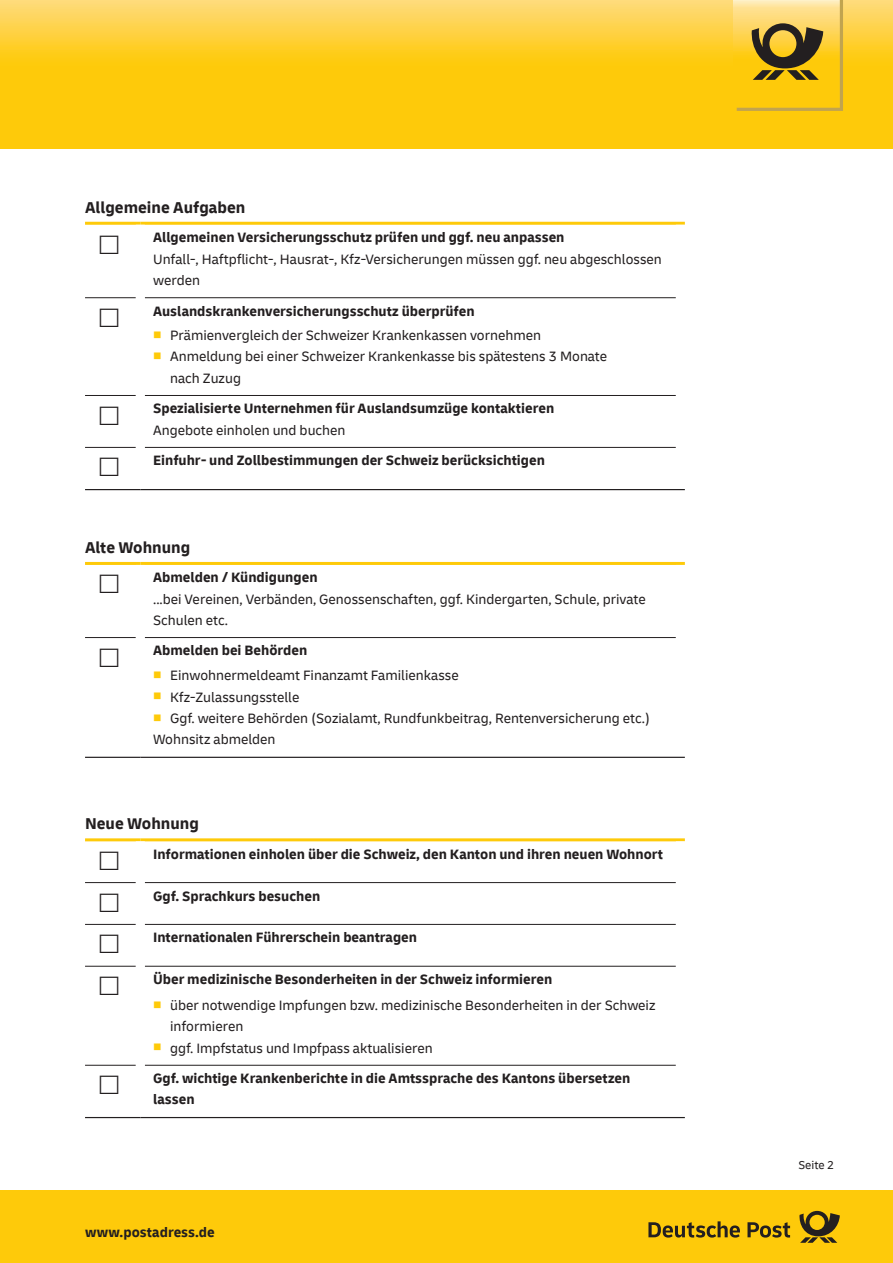
<style>
.page{position:relative;width:893px;height:1263px;background:#fff}
.page>*{position:absolute;margin:0;border:0;box-sizing:border-box;transform-origin:0 0}
.t1{font:700 16.5px "Delivery";color:#231f20}
.t2{font:700 14.25px/30.6px "Delivery";color:#231f20}
.t3{font:14.25px/21.3px "Delivery";color:#231f20}
.t4{font:12px "Delivery";color:#231f20}
.s1{color:#feca0a}
.s2{font-weight:400}
</style>
<div class="page">
<svg style="left:0;top:0;width:893px;height:149px"></svg>
<div style="left:0;top:1191px;width:893px;height:72px;background:#feca0a"></div>
<svg style="left:648px;top:1211px;width:192px;height:32px"></svg>
<svg style="left:733px;top:0;width:4px;height:108px"></svg>
<svg style="left:737px;top:0;width:106px;height:111px"></svg>
<hr style="left:85px;top:562px;width:55px;height:3px;background:#feca0a">
<hr style="left:140px;top:562px;width:545px;height:3px;background:#feca0a">
<hr style="left:85px;top:637px;width:51px;height:1px;background:#231f20">
<hr style="left:145px;top:637px;width:531px;height:1px;background:#231f20">
<hr style="left:85px;top:757px;width:55px;height:1px;background:#231f20">
<hr style="left:140px;top:757px;width:545px;height:1px;background:#231f20">
<hr style="left:85px;top:222px;width:55px;height:3px;background:#feca0a">
<hr style="left:140px;top:222px;width:545px;height:3px;background:#feca0a">
<hr style="left:85px;top:297px;width:51px;height:1px;background:#231f20">
<hr style="left:85px;top:395px;width:51px;height:1px;background:#231f20">
<hr style="left:85px;top:447px;width:51px;height:1px;background:#231f20">
<hr style="left:145px;top:297px;width:531px;height:1px;background:#231f20">
<hr style="left:145px;top:395px;width:531px;height:1px;background:#231f20">
<hr style="left:145px;top:447px;width:531px;height:1px;background:#231f20">
<hr style="left:85px;top:489px;width:55px;height:1px;background:#231f20">
<hr style="left:140px;top:489px;width:545px;height:1px;background:#231f20">
<hr style="left:85px;top:838px;width:55px;height:3px;background:#feca0a">
<hr style="left:140px;top:838px;width:545px;height:3px;background:#feca0a">
<hr style="left:85px;top:882px;width:51px;height:1px;background:#231f20">
<hr style="left:85px;top:924px;width:51px;height:1px;background:#231f20">
<hr style="left:85px;top:966px;width:51px;height:1px;background:#231f20">
<hr style="left:85px;top:1065px;width:51px;height:1px;background:#231f20">
<hr style="left:145px;top:882px;width:531px;height:1px;background:#231f20">
<hr style="left:145px;top:924px;width:531px;height:1px;background:#231f20">
<hr style="left:145px;top:966px;width:531px;height:1px;background:#231f20">
<hr style="left:145px;top:1065px;width:531px;height:1px;background:#231f20">
<hr style="left:85px;top:1117px;width:55px;height:1px;background:#231f20">
<hr style="left:140px;top:1117px;width:545px;height:1px;background:#231f20">
<p class="t1" style="left:85px;top:197px;width:162px">Allgemeine Aufgaben</p>
<p class="t2" style="left:153px;top:222px;width:413px">Allgemeinen Versicherungsschutz prüfen und ggf. neu anpassen</p>
<p class="t3" style="left:153px;top:248px;width:510px">Unfall-, Haftpflicht-, Hausrat-, Kfz-Versicherungen müssen ggf. neu abgeschlossen werden</p>
<p class="t2" style="left:153px;top:296px;width:323px">Auslandskrankenversicherungsschutz überprüfen</p>
<p class="t3" style="left:153px;top:325px;width:390px"><span class="s1">■</span> Prämienvergleich der Schweizer Krankenkassen vornehmen</p>
<p class="t3" style="left:170px;top:346px;width:439px;text-indent:-17px"><span class="s1">■</span> Anmeldung bei einer Schweizer Krankenkasse bis spätestens 3 Monate nach Zuzug</p>
<p class="t2" style="left:153px;top:393px;width:403px">Spezialisierte Unternehmen für Auslandsumzüge kontaktieren</p>
<p class="t3" style="left:153px;top:419px;width:194px">Angebote einholen und buchen</p>
<p class="t2" style="left:153px;top:445px;width:393px">Einfuhr- und Zollbestimmungen der Schweiz berücksichtigen</p>
<p class="t1" style="left:85px;top:537px;width:107px">Alte Wohnung</p>
<p class="t2" style="left:153px;top:562px;width:166px">Abmelden / Kündigungen</p>
<p class="t3" style="left:153px;top:588px;width:494px">...bei Vereinen, Verbänden, Genossenschaften, ggf. Kindergarten, Schule, private<br>Schulen etc.</p>
<p class="t2" style="left:153px;top:635px;width:156px">Abmelden bei Behörden</p>
<p class="t3" style="left:153px;top:665px;width:307px"><span class="s1">■</span> Einwohnermeldeamt Finanzamt Familienkasse</p>
<p class="t3" style="left:153px;top:686px;width:148px"><span class="s1">■</span> Kfz-Zulassungsstelle</p>
<p class="t3" style="left:153px;top:707px;width:498px"><span class="s1">■</span> Ggf. weitere Behörden (Sozialamt, Rundfunkbeitrag, Rentenversicherung etc.)<br>Wohnsitz abmelden</p>
<p class="t1" style="left:85px;top:813px;width:115px">Neue Wohnung</p>
<p class="t2" style="left:153px;top:839px;width:512px">Informationen einholen über die Schweiz, den Kanton und ihren neuen Wohnort</p>
<p class="t2" style="left:153px;top:880px;width:169px">Ggf. Sprachkurs besuchen</p>
<p class="t2" style="left:153px;top:922px;width:266px">Internationalen Führerschein beantragen</p>
<p class="t2" style="left:153px;top:964px;width:401px">Über medizinische Besonderheiten in der Schweiz informieren</p>
<p class="t3" style="left:170px;top:994px;width:487px;text-indent:-17px"><span class="s1">■</span> über notwendige Impfungen bzw. medizinische Besonderheiten in der Schweiz informieren</p>
<p class="t2" style="left:153px;top:1032px;width:479px"><span class="s1">■</span> <span class="s2">ggf. Impfstatus und Impfpass aktualisieren<br></span>Ggf. wichtige Krankenberichte in die Amtssprache des Kantons übersetzen</p>
<p class="t2" style="left:153px;top:1084px;width:43px">lassen</p>
<p class="t2" style="left:85px;top:1217px;width:131px">www.postadress.de</p>
<p class="t4" style="left:798px;top:1158px;width:37px">Seite 2</p>
</div>
